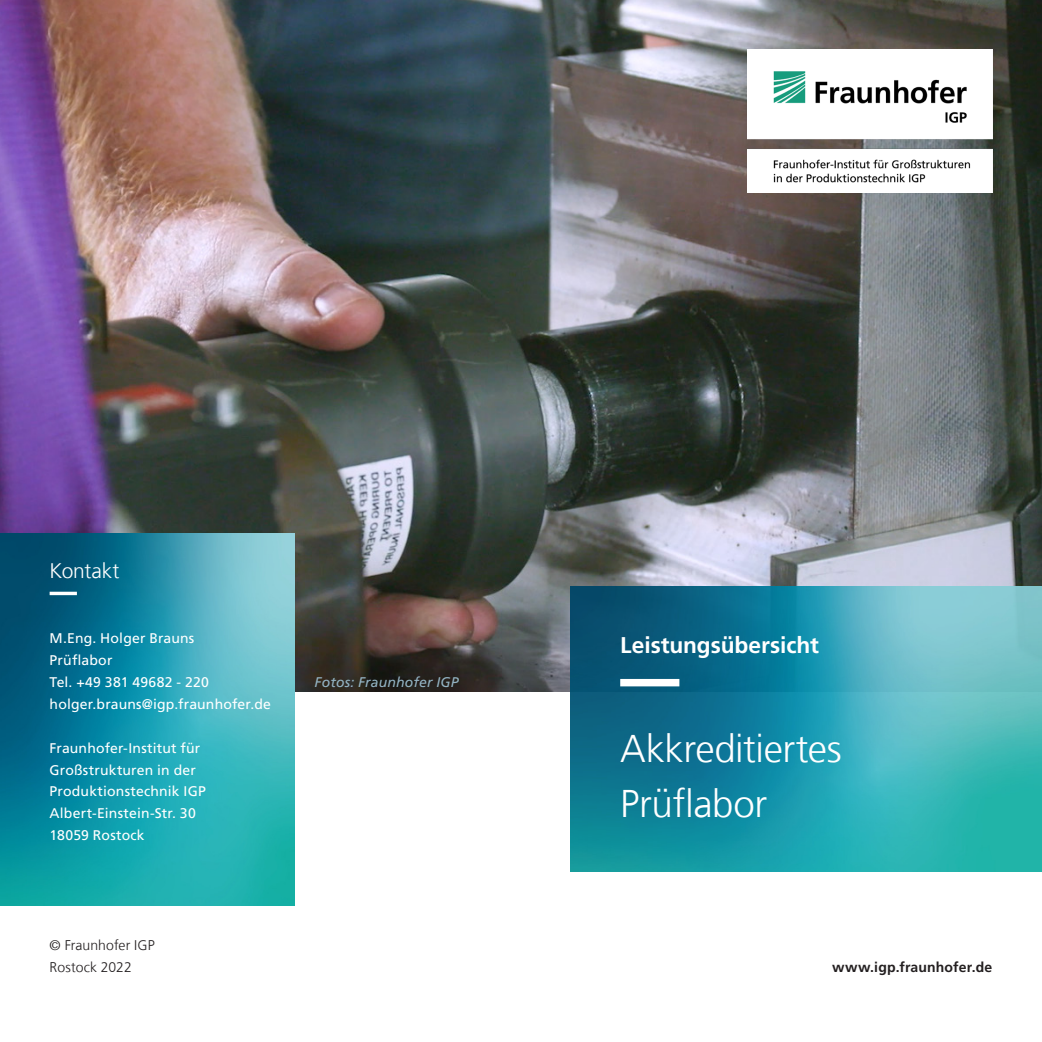
<style>
.page{position:relative;width:1042px;height:1042px;background:#fff}
.page>*{position:absolute;margin:0;border:0;box-sizing:border-box;transform-origin:0 0}
.Ueberschrift_26_31_2{font:300 38.5px/54.6px "Frutiger LT Com";letter-spacing:-.01em;color:#fff}
.Sub_Ueberschrift_13{font:700 22.75px "Frutiger LT Com";letter-spacing:-.005em;color:#fff}
.Infokasten_gross_Ueb{font:300 21px "Frutiger LT Com";letter-spacing:-.01em;color:#fff}
.Infokasten_klein_Fli{font:14px/21.9px "Frutiger LT Com";letter-spacing:.01em;color:#fff}
.Infokasten_klein_Fli-2{font:300 14px/21.9px "Frutiger LT Com";letter-spacing:.005em;color:#231f20}
.URL_Claim_8_12_5_sch{font:700 14px "Frutiger LT Com";letter-spacing:.01em;color:#231f20}
.Bildtext_Marginal_8{font:italic 14px "Frutiger LT Com";letter-spacing:.015em;color:#93b3c3}
</style>
<div class="page">
<img style="left:0;top:0;width:1042px;height:692px">
<img style="left:570px;top:586px;width:472px;height:285px">
<img style="left:0;top:534px;width:295px;height:372px">
<img style="left:747px;top:50px;width:245px;height:143px">
<svg style="left:620px;top:679px;width:372px;height:7px"></svg>
<svg style="left:50px;top:592px;width:240px;height:3px"></svg>
<p class="Infokasten_gross_Ueb" style="left:50px;top:558px;width:71px">Kontakt</p>
<p class="Infokasten_klein_Fli" style="left:50px;top:627px;width:146px">M.Eng. Holger Brauns</p>
<p class="Infokasten_klein_Fli" style="left:50px;top:649px;width:64px">Prüflabor</p>
<p class="Infokasten_klein_Fli" style="left:50px;top:671px;width:161px">Tel. +49 381 49682 - 220</p>
<p class="Infokasten_klein_Fli" style="left:50px;top:693px;width:223px">holger.brauns@igp.fraunhofer.de</p>
<p class="Infokasten_klein_Fli" style="left:50px;top:737px;width:158px">Fraunhofer-Institut für<br>Großstrukturen in der<br>Produktionstechnik IGP</p>
<p class="Infokasten_klein_Fli" style="left:50px;top:802px;width:148px">Albert-Einstein-Str. 30</p>
<p class="Infokasten_klein_Fli" style="left:50px;top:824px;width:97px">18059 Rostock</p>
<p class="Infokasten_klein_Fli-2" style="left:50px;top:934px;width:107px">© Fraunhofer IGP<br>Rostock 2022</p>
<p class="Bildtext_Marginal_8" style="left:315px;top:674px;width:146px">Fotos: Fraunhofer IGP</p>
<p class="Sub_Ueberschrift_13" style="left:620px;top:632px;width:200px">Leistungsübersicht</p>
<p class="Ueberschrift_26_31_2" style="left:620px;top:722px;width:223px">Akkreditiertes<br>Prüflabor</p>
<p class="URL_Claim_8_12_5_sch" style="left:832px;top:958px;width:162px">www.igp.fraunhofer.de</p>
</div>
